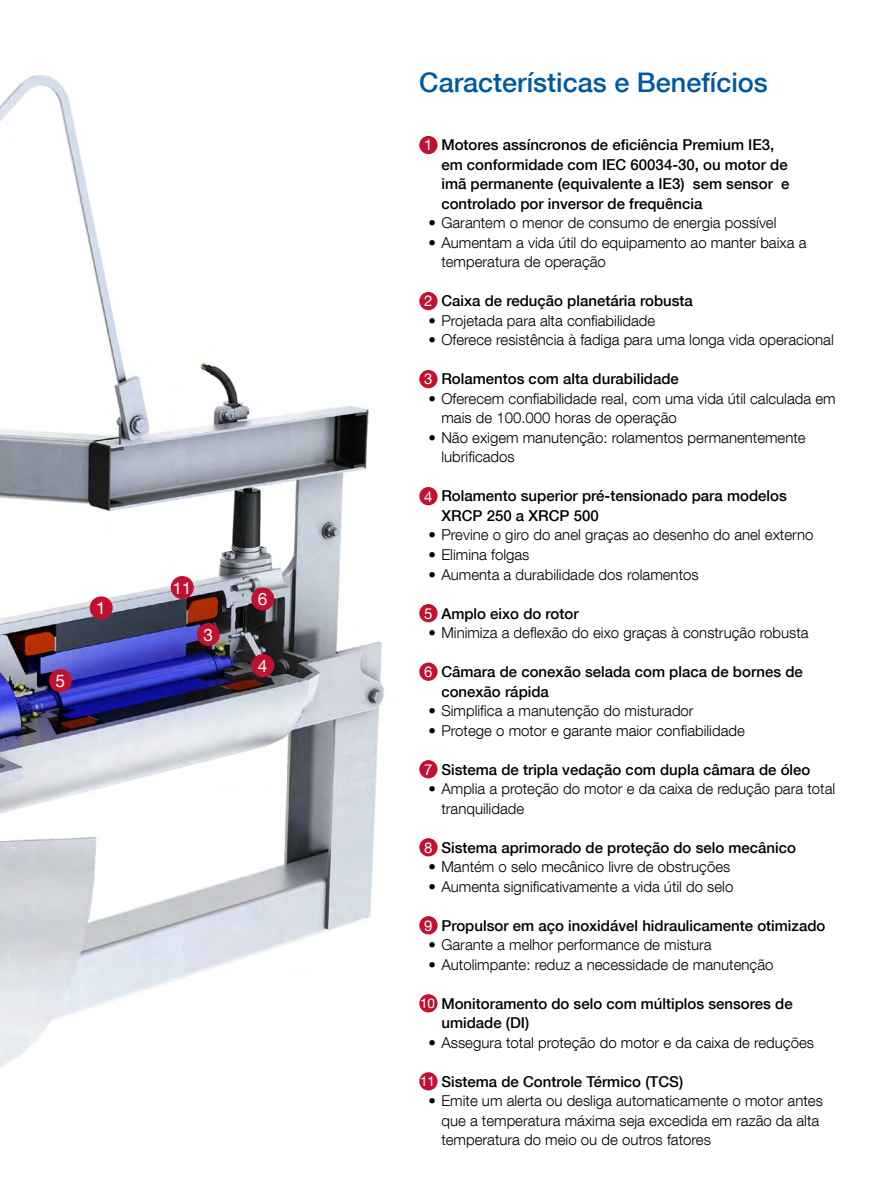
<style>
.page{position:relative;width:893px;height:1191px;background:#fff}
.page>*{position:absolute;margin:0;border:0;box-sizing:border-box;transform-origin:0 0}
.t1{font:500 27px "Helvetica Neue LT Com";color:#0058a2}
.Numbered_red_circles{font:17.25px "Helvetica Neue LT Com";color:#fff}
.Numbered_red_circles-2{font:16.5px "Helvetica Neue LT Com";color:#fff}
.t2{font:300 15px/19.5px "Helvetica Neue LT Com";color:#000}
.t3{font:500 15px/19.5px "Helvetica Neue LT Com";color:#000}
.t4{font:15px "Helvetica Neue LT Com";color:#fff}
.t5{font:13.5px "Helvetica Neue LT Com";color:#fff}
.s1{font-weight:300}
</style>
<div class="page">
<img style="left:0;top:75px;width:420px;height:1010px">
<div style="left:419px;top:136px;width:19px;height:18px;background:#c21130;border-radius:50%"></div>
<div style="left:419px;top:292px;width:19px;height:18px;background:#c21130;border-radius:50%"></div>
<div style="left:419px;top:370px;width:19px;height:18px;background:#c21130;border-radius:50%"></div>
<div style="left:419px;top:487px;width:19px;height:18px;background:#c21130;border-radius:50%"></div>
<div style="left:419px;top:604px;width:19px;height:18px;background:#c21130;border-radius:50%"></div>
<div style="left:419px;top:662px;width:19px;height:19px;background:#c21130;border-radius:50%"></div>
<div style="left:419px;top:760px;width:19px;height:18px;background:#c21130;border-radius:50%"></div>
<div style="left:419px;top:838px;width:19px;height:18px;background:#c21130;border-radius:50%"></div>
<div style="left:419px;top:916px;width:19px;height:18px;background:#c21130;border-radius:50%"></div>
<div style="left:419px;top:994px;width:19px;height:18px;background:#c21130;border-radius:50%"></div>
<div style="left:419px;top:1072px;width:19px;height:18px;background:#c21130;border-radius:50%"></div>
<div style="left:90px;top:596px;width:23px;height:23px;background:#c21130;border-radius:50%"></div>
<div style="left:251px;top:587px;width:23px;height:23px;background:#c21130;border-radius:50%"></div>
<div style="left:171px;top:576px;width:23px;height:23px;background:#c21130;border-radius:50%"></div>
<div style="left:197px;top:623px;width:23px;height:23px;background:#c21130;border-radius:50%"></div>
<div style="left:251px;top:654px;width:23px;height:23px;background:#c21130;border-radius:50%"></div>
<div style="left:49px;top:669px;width:23px;height:23px;background:#c21130;border-radius:50%"></div>
<p class="Numbered_red_circles" style="left:55px;top:670px;width:11px">5</p>
<p class="Numbered_red_circles" style="left:96px;top:597px;width:11px">1</p>
<p class="Numbered_red_circles-2" style="left:173px;top:578px;width:20px">11</p>
<p class="Numbered_red_circles" style="left:203px;top:624px;width:11px">3</p>
<p class="Numbered_red_circles" style="left:258px;top:588px;width:11px">6</p>
<p class="Numbered_red_circles" style="left:258px;top:655px;width:11px">4</p>
<p class="t1" style="left:419px;top:66px;width:350px">Características e Benefícios</p>
<p class="t3" style="left:441px;top:135px;width:350px;text-indent:-13px">• Motores assíncronos de eficiência Premium IE3, em conformidade com IEC 60034-30, ou motor de imã permanente (equivalente a IE3) sem sensor e controlado por inversor de frequência</p>
<p class="t2" style="left:429px;top:213px;width:349px">• Garantem o menor de consumo de energia possível</p>
<p class="t2" style="left:441px;top:232px;width:367px;text-indent:-13px">• Aumentam a vida útil do equipamento ao manter baixa a temperatura de operação</p>
<p class="t3" style="left:429px;top:291px;width:266px">• Caixa de redução planetária robusta</p>
<p class="t2" style="left:429px;top:310px;width:228px">• Projetada para alta confiabilidade</p>
<p class="t2" style="left:429px;top:330px;width:407px">• Oferece resistência à fadiga para uma longa vida operacional</p>
<p class="t3" style="left:429px;top:369px;width:252px">• Rolamentos com alta durabilidade</p>
<p class="t2" style="left:441px;top:388px;width:396px;text-indent:-13px">• Oferecem confiabilidade real, com uma vida útil calculada em mais de 100.000 horas de operação</p>
<p class="t2" style="left:441px;top:427px;width:366px;text-indent:-13px">• Não exigem manutenção: rolamentos permanentemente lubrificados</p>
<p class="t3" style="left:441px;top:486px;width:347px;text-indent:-13px">• Rolamento superior pré-tensionado para modelos<br>XRCP 250 a XRCP 500</p>
<p class="t2" style="left:429px;top:525px;width:386px">• Previne o giro do anel graças ao desenho do anel externo</p>
<p class="t2" style="left:429px;top:544px;width:102px">• Elimina folgas</p>
<p class="t2" style="left:429px;top:564px;width:272px">• Aumenta a durabilidade dos rolamentos</p>
<p class="t3" style="left:429px;top:603px;width:152px">• Amplo eixo do rotor</p>
<p class="t2" style="left:429px;top:622px;width:382px">• Minimiza a deflexão do eixo graças à construção robusta</p>
<p class="t3" style="left:441px;top:662px;width:363px;text-indent:-13px">• Câmara de conexão selada com placa de bornes de conexão rápida</p>
<p class="t2" style="left:429px;top:700px;width:267px">• Simplifica a manutenção do misturador</p>
<p class="t2" style="left:429px;top:720px;width:318px">• Protege o motor e garante maior confiabilidade</p>
<p class="t3" style="left:429px;top:759px;width:383px">• Sistema de tripla vedação com dupla câmara de óleo</p>
<p class="t2" style="left:441px;top:778px;width:395px;text-indent:-13px">• Amplia a proteção do motor e da caixa de redução para total tranquilidade</p>
<p class="t3" style="left:429px;top:837px;width:369px">• Sistema aprimorado de proteção do selo mecânico</p>
<p class="t2" style="left:429px;top:856px;width:303px">• Mantém o selo mecânico livre de obstruções</p>
<p class="t2" style="left:429px;top:876px;width:306px">• Aumenta significativamente a vida útil do selo</p>
<p class="t3" style="left:429px;top:915px;width:398px">• Propulsor em aço inoxidável hidraulicamente otimizado</p>
<p class="t2" style="left:429px;top:934px;width:285px">• Garante a melhor performance de mistura</p>
<p class="t2" style="left:429px;top:954px;width:346px">• Autolimpante: reduz a necessidade de manutenção</p>
<p class="t3" style="left:441px;top:993px;width:353px;text-indent:-13px">• Monitoramento do selo com múltiplos sensores de umidade (DI)</p>
<p class="t2" style="left:429px;top:1032px;width:387px">• Assegura total proteção do motor e da caixa de reduções</p>
<p class="t3" style="left:429px;top:1071px;width:256px"><span class="s1">•</span> Sistema de Controle Térmico (TCS)</p>
<p class="t2" style="left:441px;top:1090px;width:383px;text-indent:-13px">• Emite um alerta ou desliga automaticamente o motor antes que a temperatura máxima seja excedida em razão da alta temperatura do meio ou de outros fatores</p>
<p class="t4" style="left:424px;top:136px;width:10px">1</p>
<p class="t4" style="left:424px;top:292px;width:10px">2</p>
<p class="t4" style="left:424px;top:370px;width:10px">3</p>
<p class="t4" style="left:424px;top:487px;width:10px">4</p>
<p class="t4" style="left:424px;top:604px;width:10px">5</p>
<p class="t4" style="left:424px;top:662px;width:10px">6</p>
<p class="t4" style="left:424px;top:760px;width:10px">7</p>
<p class="t4" style="left:424px;top:838px;width:10px">8</p>
<p class="t4" style="left:424px;top:916px;width:10px">9</p>
<p class="t5" style="left:420px;top:995px;width:17px">10</p>
<p class="t5" style="left:420px;top:1073px;width:17px">11</p>
</div>
